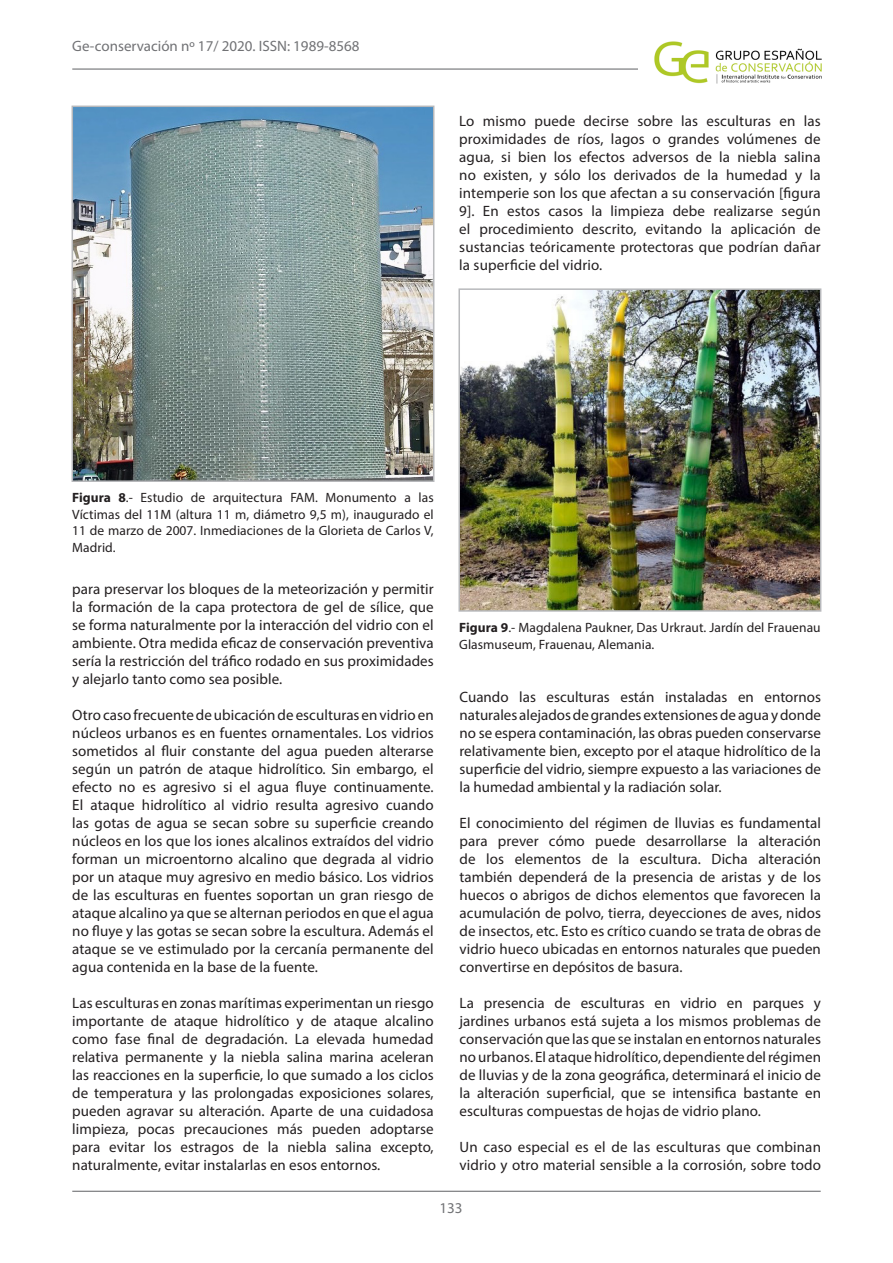
<style>
.page{position:relative;width:893px;height:1263px;background:#fff}
.page>*{position:absolute;margin:0;border:0;box-sizing:border-box;transform-origin:0 0}
.Tipo_de_texto{font:15px/18px "Myriad Pro";letter-spacing:.005em;color:#231f20;text-align:justify}
.t1{font:15px "Myriad Pro";color:#717275}
.Pies_de_foto{font:13.5px/16.5px "Myriad Pro";letter-spacing:.005em;color:#231f20;text-align:justify}
.s1{font-weight:700}
</style>
<div class="page">
<hr style="left:72px;top:68px;width:567px;height:2px;background:#717275">
<hr style="left:72px;top:1191px;width:749px;height:1px;background:#717275">
<img style="left:654px;top:41px;width:168px;height:43px">
<img style="left:75px;top:109px;width:356px;height:370px">
<div style="left:72px;top:106px;width:362px;height:376px;border:2px solid #b8b9bc"></div>
<img style="left:461px;top:291px;width:357px;height:318px">
<div style="left:458px;top:288px;width:363px;height:324px;border:2px solid #b8b9bc"></div>
<p class="t1" style="left:72px;top:37px;width:289px">Ge-conservación nº 17/ 2020. ISSN: 1989-8568</p>
<p class="Tipo_de_texto" style="left:459px;top:112px;width:363px">Lo mismo puede decirse sobre las esculturas en las proximidades de ríos, lagos o grandes volúmenes de agua, si bien los efectos adversos de la niebla salina no existen, y sólo los derivados de la humedad y la intemperie son los que afectan a su conservación [figura 9]. En estos casos la limpieza debe realizarse según el procedimiento descrito, evitando la aplicación de sustancias teóricamente protectoras que podrían dañar la superficie del vidrio.</p>
<p class="Pies_de_foto" style="left:72px;top:489px;width:363px"><span class="s1">Figura 8</span>.- Estudio de arquitectura FAM. Monumento a las Víctimas del 11M (altura 11 m, diámetro 9,5 m), inaugurado el 11 de marzo de 2007. Inmediaciones de la Glorieta de Carlos V, Madrid.</p>
<p class="Tipo_de_texto" style="left:72px;top:580px;width:363px">para preservar los bloques de la meteorización y permitir la formación de la capa protectora de gel de sílice, que se forma naturalmente por la interacción del vidrio con el ambiente. Otra medida eficaz de conservación preventiva sería la restricción del tráfico rodado en sus proximidades y alejarlo tanto como sea posible.</p>
<p class="Tipo_de_texto" style="left:72px;top:706px;width:363px">Otro caso frecuente de ubicación de esculturas en vidrio en núcleos urbanos es en fuentes ornamentales. Los vidrios sometidos al fluir constante del agua pueden alterarse según un patrón de ataque hidrolítico. Sin embargo, el efecto no es agresivo si el agua fluye continuamente.<br>El ataque hidrolítico al vidrio resulta agresivo cuando las gotas de agua se secan sobre su superficie creando núcleos en los que los iones alcalinos extraídos del vidrio forman un microentorno alcalino que degrada al vidrio por un ataque muy agresivo en medio básico. Los vidrios de las esculturas en fuentes soportan un gran riesgo de ataque alcalino ya que se alternan periodos en que el agua no fluye y las gotas se secan sobre la escultura. Además el ataque se ve estimulado por la cercanía permanente del agua contenida en la base de la fuente.</p>
<p class="Tipo_de_texto" style="left:72px;top:994px;width:363px">Las esculturas en zonas marítimas experimentan un riesgo importante de ataque hidrolítico y de ataque alcalino como fase final de degradación. La elevada humedad relativa permanente y la niebla salina marina aceleran las reacciones en la superficie, lo que sumado a los ciclos de temperatura y las prolongadas exposiciones solares, pueden agravar su alteración. Aparte de una cuidadosa limpieza, pocas precauciones más pueden adoptarse para evitar los estragos de la niebla salina excepto, naturalmente, evitar instalarlas en esos entornos.</p>
<p class="Pies_de_foto" style="left:459px;top:619px;width:363px"><span class="s1">Figura 9</span>.- Magdalena Paukner, Das Urkraut. Jardín del Frauenau<br>Glasmuseum, Frauenau, Alemania.</p>
<p class="Tipo_de_texto" style="left:460px;top:688px;width:363px">Cuando las esculturas están instaladas en entornos naturales alejados de grandes extensiones de agua y donde no se espera contaminación, las obras pueden conservarse relativamente bien, excepto por el ataque hidrolítico de la superficie del vidrio, siempre expuesto a las variaciones de la humedad ambiental y la radiación solar.</p>
<p class="Tipo_de_texto" style="left:460px;top:814px;width:363px">El conocimiento del régimen de lluvias es fundamental para prever cómo puede desarrollarse la alteración de los elementos de la escultura. Dicha alteración también dependerá de la presencia de aristas y de los huecos o abrigos de dichos elementos que favorecen la acumulación de polvo, tierra, deyecciones de aves, nidos de insectos, etc. Esto es crítico cuando se trata de obras de vidrio hueco ubicadas en entornos naturales que pueden convertirse en depósitos de basura.</p>
<p class="Tipo_de_texto" style="left:460px;top:994px;width:363px">La presencia de esculturas en vidrio en parques y jardines urbanos está sujeta a los mismos problemas de conservación que las que se instalan en entornos naturales no urbanos. El ataque hidrolítico, dependiente del régimen de lluvias y de la zona geográfica, determinará el inicio de la alteración superficial, que se intensifica bastante en esculturas compuestas de hojas de vidrio plano.</p>
<p class="Tipo_de_texto" style="left:460px;top:1138px;width:363px">Un caso especial es el de las esculturas que combinan vidrio y otro material sensible a la corrosión, sobre todo</p>
<p class="t1" style="left:439px;top:1198px;width:25px">133</p>
</div>
